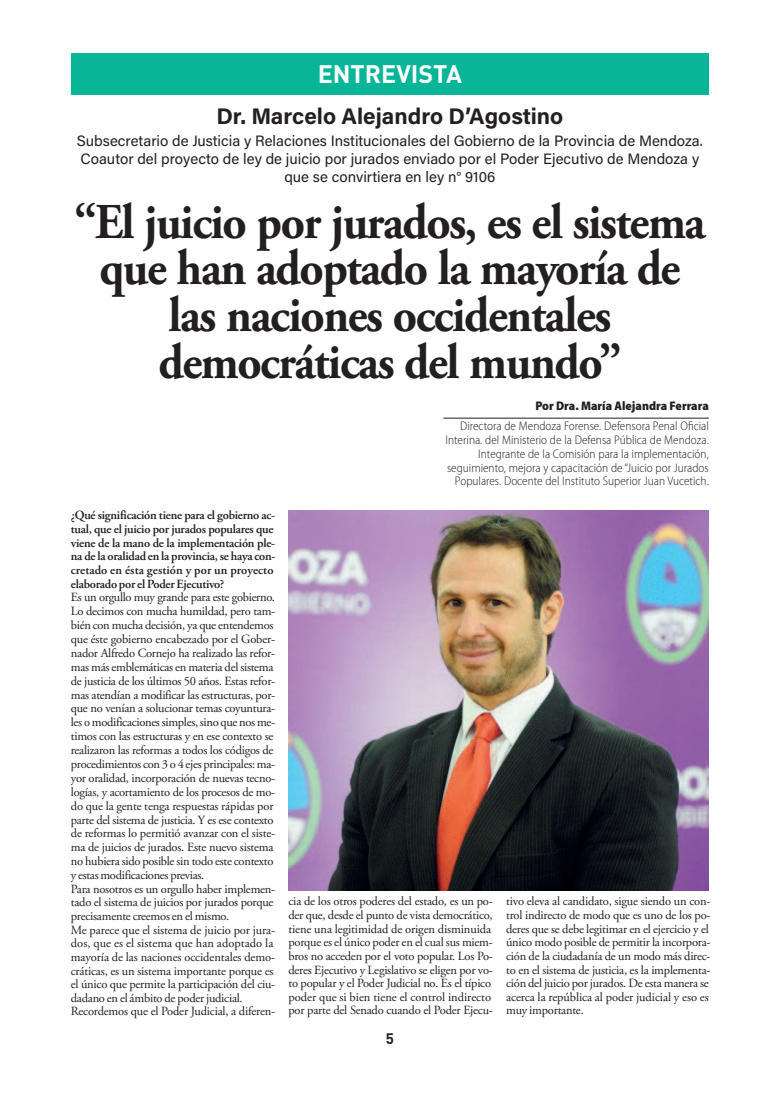
<style>
.page{position:relative;width:762px;height:1099px;background:#fff}
.page>*{position:absolute;margin:0;border:0;box-sizing:border-box;transform-origin:0 0}
.t1{font:700 50px/46.8px "Adobe Garamond Pro";letter-spacing:-.03em;color:#231f20;text-align:center;scale:.94 1}
.t2{font:25px "DIN Bold Alternate";color:#fff}
.t3{font:700 22.5px "Acumin Pro";color:#231f20}
.t4{font:15px/18px "Acumin Pro";color:#231f20;text-align:center}
.t5{font:700 15px "DIN";color:#231f20}
.t6{font:12.5px/13.8px "Adobe Garamond Pro";letter-spacing:-.02em;color:#231f20}
.t7{font:300 semi-condensed 12.5px/13.8px "Myriad Pro";color:#231f20;text-align:right}
.t8{font:600 12.5px/13.6px "Adobe Garamond Pro";letter-spacing:-.02em;color:#231f20}
.t9{font:900 semi-condensed 12.5px "Myriad Pro";color:#231f20}
</style>
<div class="page">
<div style="left:71px;top:53px;width:638px;height:41px;background:#08b596"></div>
<hr style="left:443px;top:418px;width:266px;height:1px;background:#231f20">
<img style="left:288px;top:510px;width:421px;height:380px">
<h2 class="t2" style="left:318px;top:59px;width:146px">ENTREVISTA</h2>
<h3 class="t3" style="left:216px;top:108px;width:348px">Dr. Marcelo Alejandro D’Agostino</h3>
<p class="t4" style="left:77px;top:133px;width:627px">Subsecretario de Justicia y Relaciones Institucionales del Gobierno de la Provincia de Mendoza.<br>Coautor del proyecto de ley de juicio por jurados enviado por el Poder Ejecutivo de Mendoza y que se convirtiera en ley n° 9106</p>
<h1 class="t1" style="left:74px;top:203px;width:673px">“El juicio por jurados, es el sistema que han adoptado la mayoría de las naciones occidentales democráticas del mundo”</h1>
<p class="t9" style="left:535px;top:401px;width:175px">Por Dra. María Alejandra Ferrara</p>
<p class="t8" style="left:71px;top:509px;width:206px">¿Qué significación tiene para el gobierno ac&shy;tual, que el juicio por jurados populares que viene de la mano de la implementación ple&shy;na de la oralidad en la provincia, se haya con&shy;cretado en ésta gestión y por un proyecto elaborado por el Poder Ejecutivo?</p>
<p class="t6" style="left:71px;top:591px;width:206px">Es un orgullo muy grande para este gobierno.<br>Lo decimos con mucha humildad, pero tam&shy;bién con mucha decisión, ya que entendemos que éste gobierno encabezado por el Gober&shy;nador Alfredo Cornejo ha realizado las refor&shy;mas más emblemáticas en materia del sistema de justicia de los últimos 50 años. Estas refor&shy;mas atendían a modificar las estructuras, por&shy;que no venían a solucionar temas coyuntura&shy;les o modificaciones simples, sino que nos me&shy;timos con las estructuras y en ese contexto se realizaron las reformas a todos los códigos de procedimientos con 3 o 4 ejes principales: ma&shy;yor oralidad, incorporación de nuevas tecno&shy;logías, y acortamiento de los procesos de mo&shy;do que la gente tenga respuestas rápidas por parte del sistema de justicia. Y es ese contexto de reformas lo permitió avanzar con el siste&shy;ma de juicios de jurados. Este nuevo sistema no hubiera sido posible sin todo este contexto y estas modificaciones previas.<br>Para nosotros es un orgullo haber implemen&shy;tado el sistema de juicios por jurados porque precisamente creemos en el mismo.<br>Me parece que el sistema de juicio por jura&shy;dos, que es el sistema que han adoptado la mayoría de las naciones occidentales demo&shy;cráticas, es un sistema importante porque es el único que permite la participación del ciu&shy;dadano en el ámbito de poder judicial.<br>Recordemos que el Poder Judicial, a diferen-</p>
<p class="t7" style="left:445px;top:420px;width:265px">Directora de Mendoza Forense. Defensora Penal Oficial Interina. del Ministerio de la Defensa Pública de Mendoza.<br>Integrante de la Comisión para la implementación, seguimiento, mejora y capacitación de “Juicio por Jurados Populares. Docente del Instituto Superior Juan Vucetich.</p>
<p class="t6" style="left:288px;top:895px;width:206px">cia de los otros poderes del estado, es un po&shy;der que, desde el punto de vista democrático, tiene una legitimidad de origen disminuida porque es el único poder en el cual sus miem&shy;bros no acceden por el voto popular. Los Po&shy;deres Ejecutivo y Legislativo se eligen por vo&shy;to popular y el Poder Judicial no. Es el típico poder que si bien tiene el control indirecto por parte del Senado cuando el Poder Ejecu-</p>
<p class="t6" style="left:506px;top:895px;width:206px">tivo eleva al candidato, sigue siendo un con&shy;trol indirecto de modo que es uno de los po&shy;deres que se debe legitimar en el ejercicio y el único modo posible de permitir la incorpora&shy;ción de la ciudadanía de un modo más direc&shy;to en el sistema de justicia, es la implementa&shy;ción del juicio por jurados. De esta manera se acerca la república al poder judicial y eso es muy importante.</p>
<p class="t5" style="left:386px;top:1029px;width:10px">5</p>
</div>
